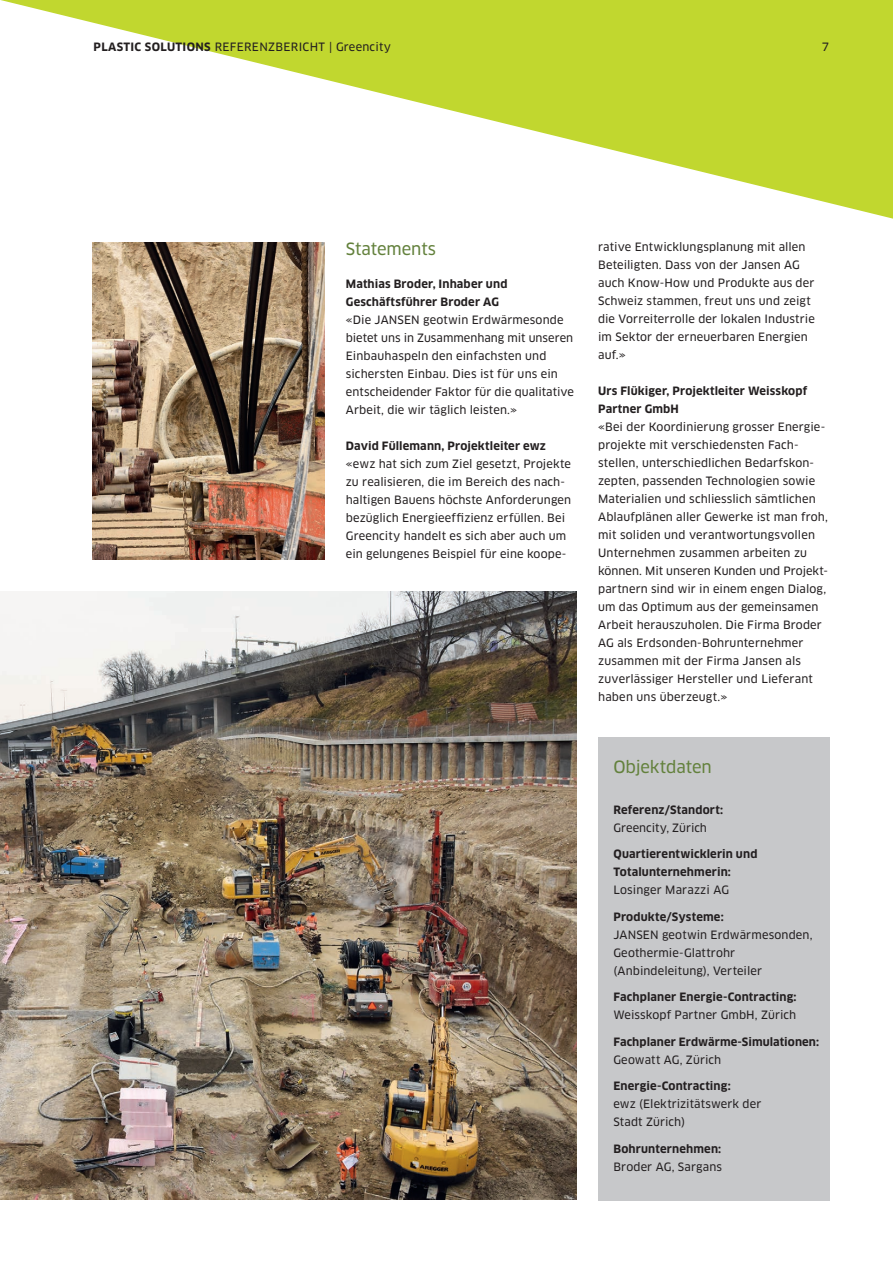
<style>
.page{position:relative;width:893px;height:1263px;background:#fff}
.page>*{position:absolute;margin:0;border:0;box-sizing:border-box;transform-origin:0 0}
.t1{font:16.5px "Clan Pro News";letter-spacing:-.01em;color:#63813c}
.t2{font:11.25px/18px "Clan Pro News";letter-spacing:.01em;color:#231f20}
.t3{font:700 11.25px/18px "Clan Pro";letter-spacing:.01em;color:#231f20}
.t4{font:11.25px "Clan Pro News";letter-spacing:.03em;color:#231f20}
.s1{font-family:"Clan Pro";font-weight:700}
</style>
<div class="page">
<svg style="left:1px;top:0;width:892px;height:444px"></svg>
<img style="left:0;top:591px;width:577px;height:608px">
<img style="left:93px;top:242px;width:232px;height:317px">
<div style="left:598px;top:737px;width:231px;height:463px;background:#c7c8ca"></div>
<p class="t4" style="left:94px;top:41px;width:299px"><span class="s1">PLASTIC SOLUTIONS</span> REFERENZBERICHT | Greencity</p>
<p class="t2" style="left:822px;top:38px;width:9px">7</p>
<h1 class="t1" style="left:346px;top:240px;width:92px">Statements</h1>
<p class="t3" style="left:346px;top:275px;width:163px">Mathias Broder, Inhaber und<br>Geschäftsführer Broder AG</p>
<p class="t2" style="left:346px;top:311px;width:230px">«Die JANSEN geotwin Erdwärmesonde bietet uns in Zusammenhang mit unseren Einbauhaspeln den einfachsten und sichersten Einbau. Dies ist für uns ein entscheidender Faktor für die qualitative Arbeit, die wir täglich leisten.»</p>
<p class="t3" style="left:346px;top:437px;width:202px">David Füllemann, Projektleiter ewz</p>
<p class="t2" style="left:346px;top:455px;width:227px">«ewz hat sich zum Ziel gesetzt, Projekte zu realisieren, die im Bereich des nach&shy;haltigen Bauens höchste Anforderungen bezüglich Energieeffizienz erfüllen. Bei Greencity handelt es sich aber auch um ein gelungenes Beispiel für eine koope-</p>
<p class="t2" style="left:598px;top:238px;width:218px">rative Entwicklungsplanung mit allen<br>Beteiligten. Dass von der Jansen AG auch Know-How und Produkte aus der<br>Schweiz stammen, freut uns und zeigt die Vorreiterrolle der lokalen Industrie im Sektor der erneuerbaren Energien auf.»</p>
<p class="t3" style="left:598px;top:382px;width:211px">Urs Flükiger, Projektleiter Weisskopf<br>Partner GmbH</p>
<p class="t2" style="left:598px;top:418px;width:231px">«Bei der Koordinierung grosser Energie&shy;projekte mit verschiedensten Fach&shy;stellen, unterschiedlichen Bedarfskon&shy;zepten, passenden Technologien sowie Materialien und schliesslich sämtlichen Ablaufplänen aller Gewerke ist man froh, mit soliden und verantwortungsvollen Unternehmen zusammen arbeiten zu können. Mit unseren Kunden und Projekt&shy;partnern sind wir in einem engen Dialog, um das Optimum aus der gemeinsamen Arbeit herauszuholen. Die Firma Broder AG als Erdsonden-Bohrunternehmer zusammen mit der Firma Jansen als zuverlässiger Hersteller und Lieferant haben uns überzeugt.»</p>
<h1 class="t1" style="left:613px;top:757px;width:100px">Objektdaten</h1>
<p class="t3" style="left:613px;top:801px;width:111px">Referenz/Standort:</p>
<p class="t2" style="left:613px;top:818px;width:95px">Greencity, Zürich</p>
<p class="t3" style="left:613px;top:845px;width:146px">Quartierentwicklerin und<br>Totalunternehmerin:</p>
<p class="t2" style="left:613px;top:881px;width:117px">Losinger Marazzi AG</p>
<p class="t3" style="left:613px;top:908px;width:112px">Produkte/Systeme:</p>
<p class="t2" style="left:613px;top:925px;width:201px">JANSEN geotwin Erdwärmesonden,<br>Geothermie-Glattrohr (Anbindeleitung), Verteiler</p>
<p class="t3" style="left:613px;top:988px;width:185px">Fachplaner Energie-Contracting:</p>
<p class="t2" style="left:613px;top:1006px;width:184px">Weisskopf Partner GmbH, Zürich</p>
<p class="t3" style="left:613px;top:1033px;width:207px">Fachplaner Erdwärme-Simulationen:</p>
<p class="t2" style="left:613px;top:1050px;width:109px">Geowatt AG, Zürich</p>
<p class="t3" style="left:613px;top:1077px;width:119px">Energie-Contracting:</p>
<p class="t2" style="left:613px;top:1095px;width:150px">ewz (Elektrizitätswerk der<br>Stadt Zürich)</p>
<p class="t3" style="left:613px;top:1140px;width:109px">Bohrunternehmen:</p>
<p class="t2" style="left:613px;top:1157px;width:110px">Broder AG, Sargans</p>
</div>
